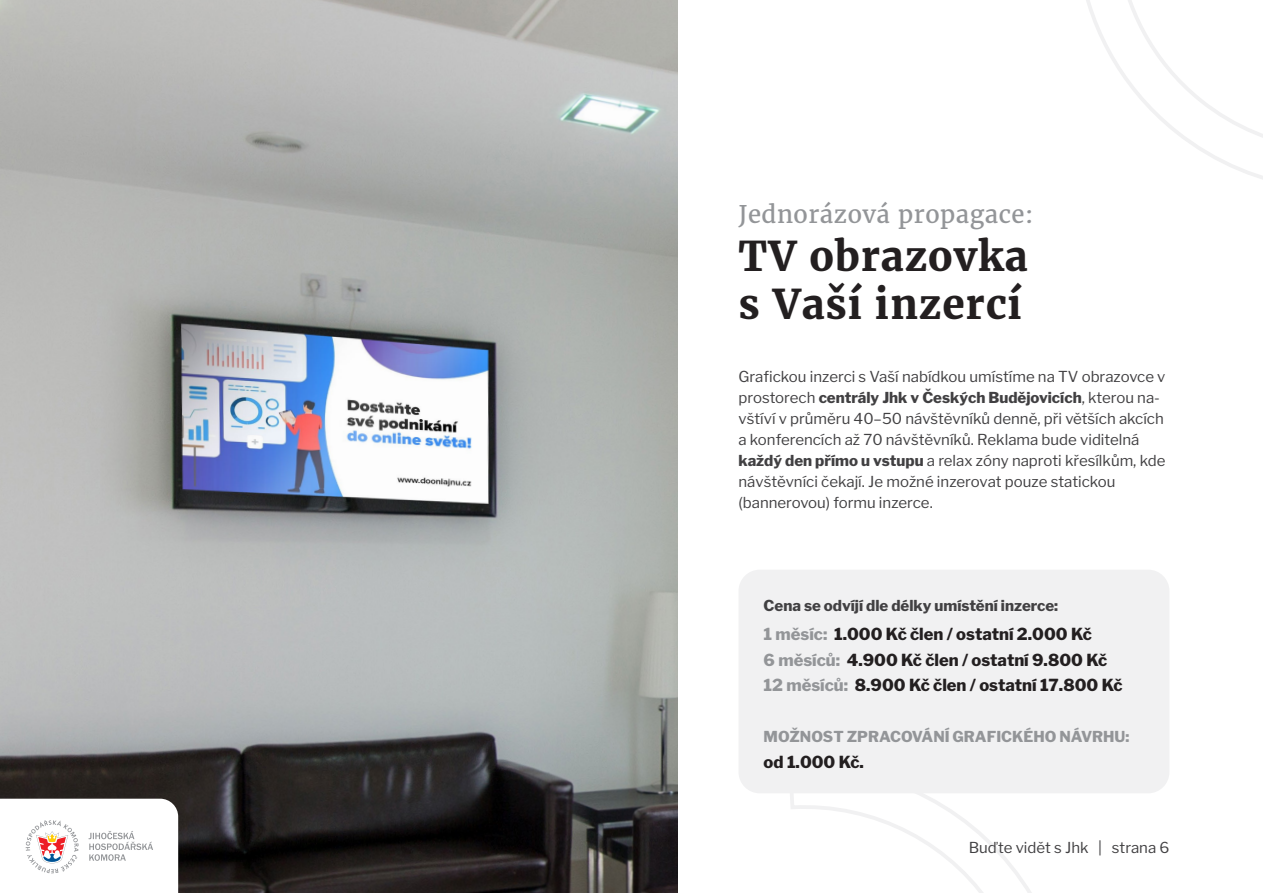
<style>
.page{position:relative;width:1263px;height:893px;background:#fff}
.page>*{position:absolute;margin:0;border:0;box-sizing:border-box;transform-origin:0 0}
.hlavicka_seda{font:700 40.5px/48px "Merriweather";letter-spacing:.02em;color:#231f20}
.hlavicka_seda-2{font:24px "Merriweather";letter-spacing:.02em;color:#939598}
.hodnoty-tucne{font:800 16.5px "Libre Franklin";color:#231f20}
.Bezny_text{font:15px/21px "Libre Franklin";color:#414042}
.Bezny_text-2{font:800 15px "Libre Franklin";color:#414042}
.hodnoty-tucne-2{font:800 15px "Libre Franklin";color:#939598}
.s1{font-weight:800}
.s2{color:#939598}
</style>
<div class="page">
<svg style="left:790px;top:793px;width:242px;height:100px"></svg>
<img style="left:0;top:0;width:677px;height:893px">
<div style="left:738px;top:570px;width:431px;height:223px;background:#f1f1f2;border-radius:21px"></div>
<svg style="left:1086px;top:0;width:177px;height:179px"></svg>
<div style="left:0;top:786px;width:203px;height:107px;background:#231f20;opacity:.14"></div>
<svg style="left:0;top:799px;width:178px;height:94px"></svg>
<p class="hlavicka_seda-2" style="left:738px;top:198px;width:296px">Jednorázová propagace:</p>
<p class="hlavicka_seda" style="left:738px;top:232px;width:291px">TV obrazovka s Vaší inzercí</p>
<p class="Bezny_text" style="left:738px;top:366px;width:428px">Grafickou inzerci s Vaší nabídkou umístíme na TV obrazovce v prostorech <span class="s1">centrály Jhk v Českých Budějovicích</span>, kterou na&shy;vštíví v průměru 40–50 návštěvníků denně, při větších akcích a konferencích až 70 návštěvníků. Reklama bude viditelná <span class="s1">každý den přímo u vstupu</span> a relax zóny naproti křesílkům, kde návštěvníci čekají. Je možné inzerovat pouze statickou (bannerovou) formu inzerce.</p>
<p class="Bezny_text-2" style="left:764px;top:596px;width:296px">Cena se odvíjí dle délky umístění inzerce:</p>
<p class="hodnoty-tucne" style="left:764px;top:624px;width:330px"><span class="s2">1 měsíc:</span> 1.000 Kč člen / ostatní 2.000 Kč</p>
<p class="hodnoty-tucne" style="left:764px;top:650px;width:345px"><span class="s2">6 měsíců:</span> 4.900 Kč člen / ostatní 9.800 Kč</p>
<p class="hodnoty-tucne" style="left:764px;top:675px;width:360px"><span class="s2">12 měsíců:</span> 8.900 Kč člen / ostatní 17.800 Kč</p>
<p class="hodnoty-tucne-2" style="left:764px;top:728px;width:367px">MOŽNOST ZPRACOVÁNÍ GRAFICKÉHO NÁVRHU:</p>
<p class="hodnoty-tucne" style="left:764px;top:752px;width:102px">od 1.000 Kč.</p>
<p class="Bezny_text" style="left:969px;top:837px;width:202px">Buďte vidět s Jhk | strana 6</p>
</div>
